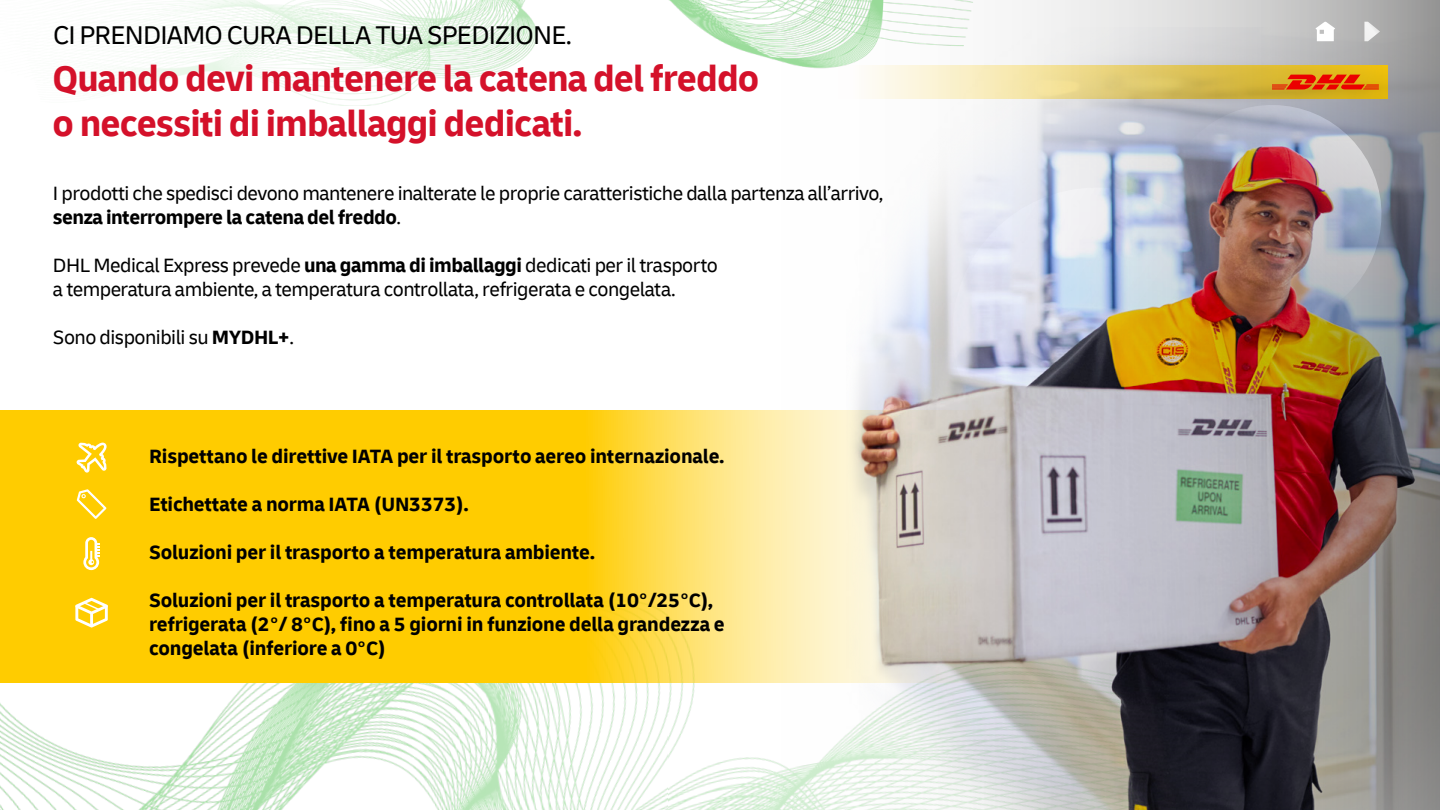
<style>
.page{position:relative;width:1440px;height:810px;background:#fff}
.page>*{position:absolute;margin:0;border:0;box-sizing:border-box;transform-origin:0 0}
.t1{font:700 37.5px/45px "Delivery";letter-spacing:-.025em;color:#d4112a}
.t2{font:27px "Delivery";letter-spacing:-.03em;color:#000}
.t3{font:20.25px/24px "Delivery";letter-spacing:-.025em;color:#000}
.t4{font:700 20.25px/24px "Delivery";letter-spacing:-.01em;color:#000}
.s1{font-weight:700}
</style>
<div class="page">
<img style="left:111px;top:0;width:857px;height:105px">
<img style="left:0;top:682px;width:668px;height:128px">
<img style="left:668px;top:1px;width:772px;height:809px">
<svg style="left:781px;top:360px;width:65px;height:50px"></svg>
<svg style="left:0;top:410px;width:846px;height:272px;fill:#fc0"></svg>
<svg style="left:76px;top:443px;width:31px;height:30px"></svg>
<svg style="left:77px;top:489px;width:29px;height:30px"></svg>
<svg style="left:83px;top:537px;width:17px;height:33px"></svg>
<svg style="left:75px;top:598px;width:33px;height:30px"></svg>
<hr style="left:90px;top:613px;width:3px;height:14px;background:#fff">
<img style="left:846px;top:27px;width:594px;height:783px">
<svg style="left:1315px;top:22px;width:20px;height:19px"></svg>
<svg style="left:1364px;top:22px;width:16px;height:19px"></svg>
<svg style="left:1272px;top:75px;width:107px;height:14px"></svg>
<h2 class="t2" style="left:53px;top:19px;width:520px">CI PRENDIAMO CURA DELLA TUA SPEDIZIONE.</h2>
<h1 class="t1" style="left:52px;top:56px;width:708px">Quando devi mantenere la catena del freddo o necessiti di imballaggi dedicati.</h1>
<p class="t3" style="left:53px;top:181px;width:832px">I prodotti che spedisci devono mantenere inalterate le proprie caratteristiche dalla partenza all’arrivo, <span class="s1">senza interrompere la catena del freddo</span>.</p>
<p class="t3" style="left:53px;top:253px;width:666px">DHL Medical Express prevede <span class="s1">una gamma di imballaggi</span> dedicati per il trasporto a temperatura ambiente, a temperatura controllata, refrigerata e congelata.</p>
<p class="t3" style="left:53px;top:325px;width:243px">Sono disponibili su <span class="s1">MYDHL+</span>.</p>
<p class="t4" style="left:149px;top:444px;width:577px">Rispettano le direttive IATA per il trasporto aereo internazionale.</p>
<p class="t4" style="left:149px;top:492px;width:321px">Etichettate a norma IATA (UN3373).</p>
<p class="t4" style="left:149px;top:540px;width:448px">Soluzioni per il trasporto a temperatura ambiente.</p>
<p class="t4" style="left:149px;top:588px;width:577px">Soluzioni per il trasporto a temperatura controllata (10°/25°C), refrigerata (2°/ 8°C), fino a 5 giorni in funzione della grandezza e congelata (inferiore a 0°C)</p>
</div>
